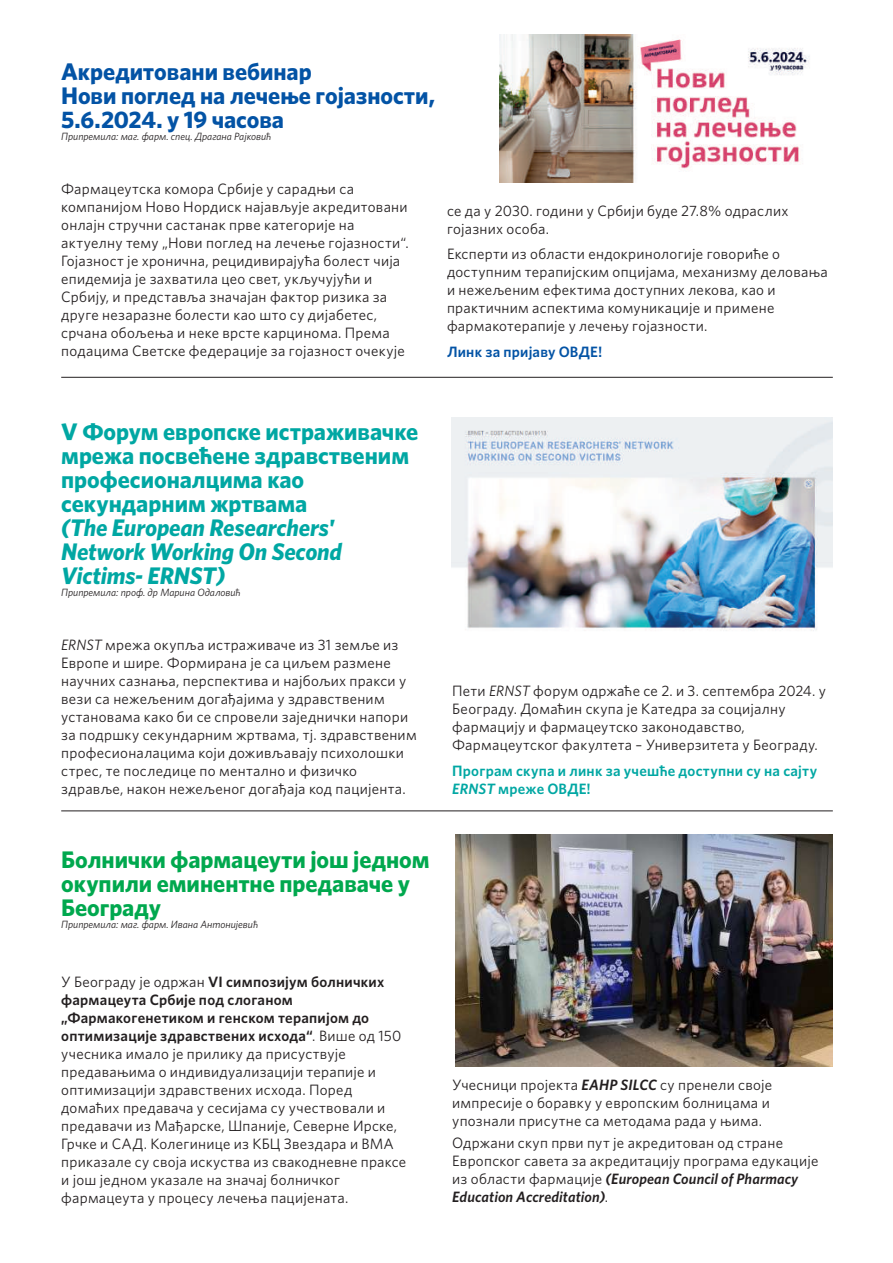
<style>
.page{position:relative;width:893px;height:1263px;background:#fff}
.page>*{position:absolute;margin:0;border:0;box-sizing:border-box;transform-origin:0 0}
.t1{font:700 24px/24px "Whitney";color:#00a7a3}
.t2{font:700 24px/24px "Whitney";color:#0353a5}
.t3{font:700 24px/24px "Whitney";color:#00a84e}
.t4{font:italic 700 24px/24px "Whitney";letter-spacing:-.01em;color:#00a7a3}
.t5{font:15px/18px "Whitney";letter-spacing:.02em;color:#231f20}
.t6{font:600 15px/18px "Whitney";letter-spacing:.015em;color:#00a7a3}
.t7{font:600 15px "Whitney";letter-spacing:.015em;color:#0353a5}
.t8{font:italic 10.5px "Whitney";color:#231f20}
.s1{font-style:italic}
.s2{font-weight:600}
.s3{font-weight:600;font-style:italic}
</style>
<div class="page">
<hr style="left:61px;top:810px;width:772px;height:1px;background:#231f20">
<hr style="left:61px;top:377px;width:772px;height:1px;background:#231f20">
<img style="left:451px;top:417px;width:382px;height:214px">
<img style="left:455px;top:834px;width:378px;height:232px">
<img style="left:499px;top:34px;width:311px;height:149px">
<h1 class="t2" style="left:61px;top:59px;width:375px">Акредитовани вебинар<br>Нови поглед на лечење гојазности,<br>5.6.2024. у 19 часова</h1>
<p class="t8" style="left:61px;top:130px;width:212px">Припремила: маг. фарм. спец. Драгана Рајковић</p>
<p class="t5" style="left:61px;top:180px;width:349px">Фармацеутска комора Србије у сарадњи са компанијом Ново Нордиск најављује акредитовани онлајн стручни састанак прве категорије на актуелну тему „Нови поглед на лечење гојазности“.<br>Гојазност је хронична, рецидивирајућа болест чија епидемија је захватила цео свет, укључујући и Србију, и представља значајан фактор ризика за друге незаразне болести као што су дијабетес, срчана обољења и неке врсте карцинома. Према подацима Светске федерације за гојазност очекује</p>
<p class="t5" style="left:447px;top:201px;width:343px">се да у 2030. години у Србији буде 27.8% одраслих гојазних особа.</p>
<p class="t5" style="left:447px;top:245px;width:382px">Експерти из области ендокринологије говориће о доступним терапијским опцијама, механизму деловања и нежељеним ефектима доступних лекова, као и практичним аспектима комуникације и примене фармакотерапије у лечењу гојазности.</p>
<p class="t7" style="left:447px;top:342px;width:157px">Линк за пријаву ОВДЕ!</p>
<h1 class="t1" style="left:61px;top:419px;width:358px">V Форум европске истраживачке мрежа посвећене здравственим професионалцима као секундарним жртвама</h1>
<h1 class="t4" style="left:61px;top:515px;width:282px">(The European Researchers'<br>Network Working On Second<br>Victims- ERNST)</h1>
<p class="t8" style="left:61px;top:586px;width:181px">Припремила: проф. др Марина Одаловић</p>
<p class="t5" style="left:61px;top:635px;width:357px"><span class="s1">ERNST</span> мрежа окупља истраживаче из 31 земље из Европе и шире. Формирана је са циљем размене научних сазнања, перспектива и најбољих пракси у вези са нежељеним догађајима у здравственим установама како би се спровели заједнички напори за подршку секундарним жртвама, тј. здравственим професионалацима који доживљавају психолошки стрес, те последице по ментално и физичко здравље, након нежељеног догађаја код пацијента.</p>
<h1 class="t3" style="left:61px;top:847px;width:370px">Болнички фармацеути још једном окупили еминентне предаваче у<br>Београду</h1>
<p class="t8" style="left:61px;top:918px;width:198px">Припремила: маг. фарм. Ивана Антонијевић</p>
<p class="t5" style="left:61px;top:972px;width:347px">У Београду је одржан <span class="s2">VI симпозијум болничких фармацеута Србије под слоганом „Фармакогенетиком и генском терапијом до оптимизације здравствених исхода“</span>. Више од 150 учесника имало је прилику да присуствује предавањима о индивидуализацији терапије и оптимизацији здравствених исхода. Поред домаћих предавача у сесијама су учествовали и предавачи из Мађарске, Шпаније, Северне Ирске, Грчке и САД. Колегинице из КБЦ Звездара и ВМА приказале су своја искуства из свакодневне праксе и још једном указале на значај болничког фармацеута у процесу лечења пацијената.</p>
<p class="t5" style="left:452px;top:681px;width:375px">Пети <span class="s1">ERNST</span> форум одржаће се 2. и 3. септембра 2024. у Београду. Домаћин скупа је Катедра за социјалну фармацију и фармацеутско законодавство, Фармацеутског факултета – Универзитета у Београду.</p>
<p class="t6" style="left:452px;top:761px;width:366px">Програм скупа и линк за учешће доступни су на сајту<br><span class="s1">ERNST</span> мреже ОВДЕ!</p>
<p class="t5" style="left:452px;top:1075px;width:322px">Учесници пројекта <span class="s3">EAHP SILCC</span> су пренели своје импресије о боравку у европским болницама и упознали присутне са методама рада у њима.</p>
<p class="t5" style="left:452px;top:1133px;width:368px">Одржани скуп први пут је акредитован од стране Европског савета за акредитацију програма едукације из области фармације <span class="s3">(European Council of Pharmacy Education Accreditation)</span>.</p>
</div>
